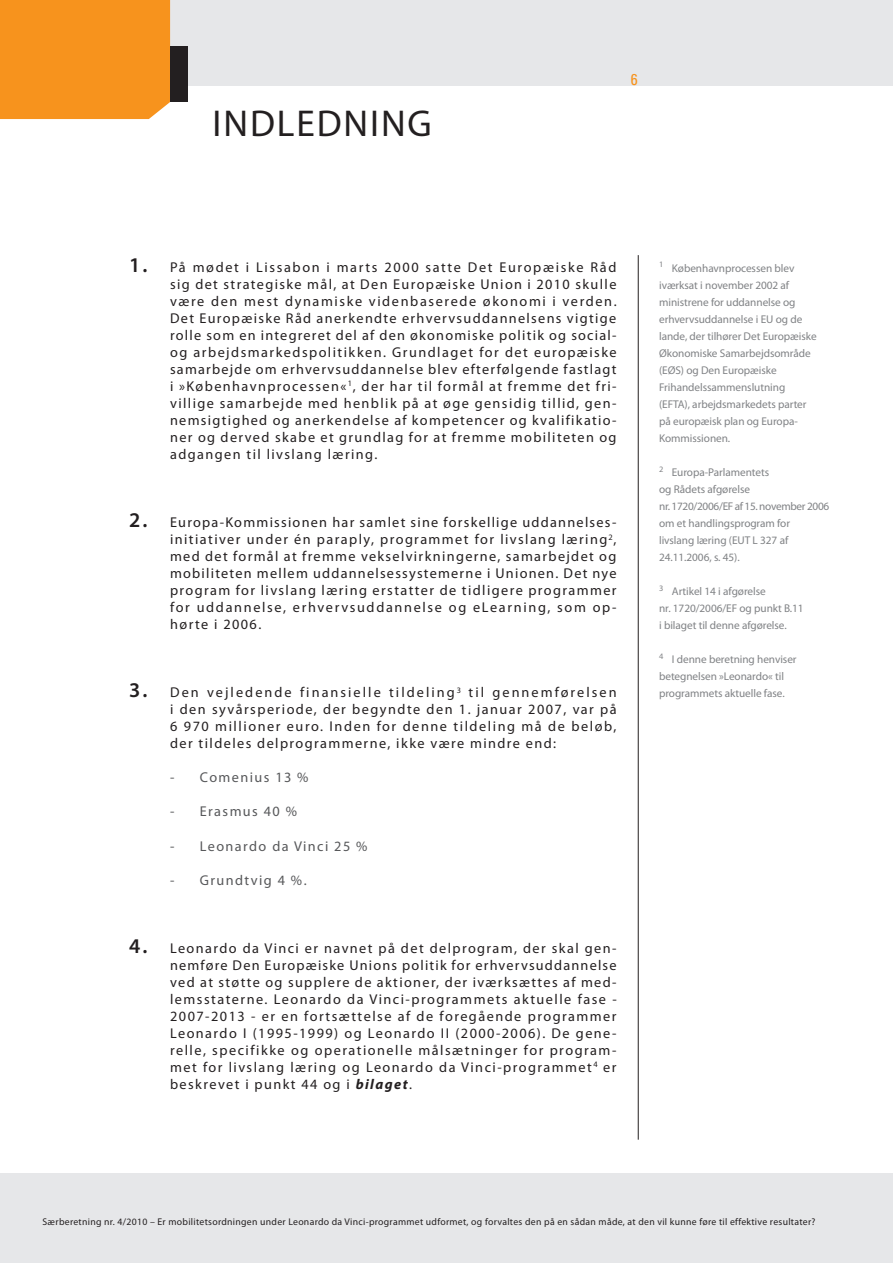
<style>
.page{position:relative;width:893px;height:1263px;background:#fff}
.page>*{position:absolute;margin:0;border:0;box-sizing:border-box;transform-origin:0 0}
.t1{font:37.5px "Myriad Pro";letter-spacing:.05em;color:#231f20}
.t2{font:condensed 15.75px "Univers LT Std";color:#f7931d}
.t3{font:14.25px/17px "Myriad Pro";letter-spacing:.1em;color:#231f20;text-align:justify}
.t4{font:14.25px "Myriad Pro";letter-spacing:.1em;color:#57585a}
.t5{font:11.25px/17px "Myriad Pro";letter-spacing:-.005em;color:#808285}
.t6{font:9.75px "Myriad Pro";letter-spacing:.03em;color:#231f20}
.s1{font-weight:600;font-size:21px}
.s2{font-weight:700;font-style:italic}
</style>
<div class="page">
<div style="left:0;top:0;width:893px;height:85px;background:#e6e7e9"></div>
<div style="left:0;top:1174px;width:893px;height:89px;background:#e6e7e9"></div>
<div style="left:0;top:0;width:170px;height:119px;background:#f7931d"></div>
<div style="left:170px;top:47px;width:17px;height:55px;background:#231f20"></div>
<hr style="left:638px;top:255px;width:1px;height:885px;background:#231f20">
<h1 class="t1" style="left:213px;top:100px;width:217px">INDLEDNING</h1>
<p class="t2" style="left:631px;top:69px;width:8px">6</p>
<p class="t3" style="left:170px;top:259px;width:448px;text-indent:-41px"><span class="s1">1.</span> På mødet i Lissabon i marts 2000 satte Det Europæiske Råd sig det strategiske mål, at Den Europæiske Union i 2010 skulle være den mest dynamiske videnbaserede økonomi i verden.<br>Det Europæiske Råd anerkendte erhvervsuddannelsens vigtige rolle som en integreret del af den økonomiske politik og social&shy;og arbejdsmarkedspolitikken. Grundlaget for det europæiske samarbejde om erhvervsuddannelse blev efterfølgende fastlagt i »Københavnprocessen«<sup>1</sup>, der har til formål at fremme det fri&shy;villige samarbejde med henblik på at øge gensidig tillid, gen&shy;nemsigtighed og anerkendelse af kompetencer og kvalifikatio&shy;ner og derved skabe et grundlag for at fremme mobiliteten og adgangen til livslang læring.</p>
<p class="t3" style="left:170px;top:514px;width:448px;text-indent:-41px"><span class="s1">2.</span> Europa-Kommissionen har samlet sine forskellige uddannelses&shy;initiativer under én paraply, programmet for livslang læring<sup>2</sup>, med det formål at fremme vekselvirkningerne, samarbejdet og mobiliteten mellem uddannelsessystemerne i Unionen. Det nye program for livslang læring erstatter de tidligere programmer for uddannelse, erhvervsuddannelse og eLearning, som op&shy;hørte i 2006.</p>
<p class="t3" style="left:170px;top:684px;width:448px;text-indent:-41px"><span class="s1">3.</span> Den vejledende finansielle tildeling<sup>3</sup> til gennemførelsen i den syvårsperiode, der begyndte den 1. januar 2007, var på 6 970 millioner euro. Inden for denne tildeling må de beløb, der tildeles delprogrammerne, ikke være mindre end:</p>
<p class="t4" style="left:170px;top:769px;width:140px">- Comenius 13 %</p>
<p class="t4" style="left:170px;top:803px;width:128px">- Erasmus 40 %</p>
<p class="t4" style="left:170px;top:837px;width:199px">- Leonardo da Vinci 25 %</p>
<p class="t4" style="left:170px;top:871px;width:23px">- G</p>
<p class="t4" style="left:210px;top:871px;width:98px">rundtvig 4 %.</p>
<p class="t3" style="left:170px;top:939px;width:448px;text-indent:-41px"><span class="s1">4.</span> Leonardo da Vinci er navnet på det delprogram, der skal gen&shy;nemføre Den Europæiske Unions politik for erhvervsuddannelse ved at støtte og supplere de aktioner, der iværksættes af med&shy;lemsstaterne. Leonardo da Vinci-programmets aktuelle fase - 2007-2013 - er en fortsættelse af de foregående programmer Leonardo I (1995-1999) og Leonardo II (2000-2006). De gene&shy;relle, specifikke og operationelle målsætninger for program&shy;met for livslang læring og Leonardo da Vinci-programmet<sup>4</sup> er beskrevet i punkt 44 og i <span class="s2">bilaget</span>.</p>
<p class="t5" style="left:659px;top:260px;width:159px"><sup>1</sup> Københavnprocessen blev iværksat i november 2002 af ministrene for uddannelse og erhvervsuddannelse i EU og de lande, der tilhører Det Europæiske<br>Økonomiske Samarbejdsområde (EØS) og Den Europæiske<br>Frihandelssammenslutning (EFTA), arbejdsmarkedets parter på europæisk plan og Europa-<br>Kommissionen.</p>
<p class="t5" style="left:659px;top:464px;width:172px"><sup>2</sup> Europa-Parlamentets<br>og Rådets afgørelse<br>nr. 1720/2006/EF af 15. november 2006 om et handlingsprogram for<br>livslang læring (EUT L 327 af<br>24.11.2006, s. 45).</p>
<p class="t5" style="left:659px;top:583px;width:146px"><sup>3</sup> Artikel 14 i afgørelse<br>nr. 1720/2006/EF og punkt B.11 i bilaget til denne afgørelse.</p>
<p class="t5" style="left:659px;top:651px;width:139px"><sup>4</sup> I denne beretning henviser betegnelsen »Leonardo« til programmets aktuelle fase.</p>
<p class="t6" style="left:43px;top:1215px;width:774px">Særberetning nr. 4/2010 – Er mobilitetsordningen under Leonardo da Vinci-programmet udformet, og forvaltes den på en sådan måde, at den vil kunne føre til effektive resultater?</p>
</div>
